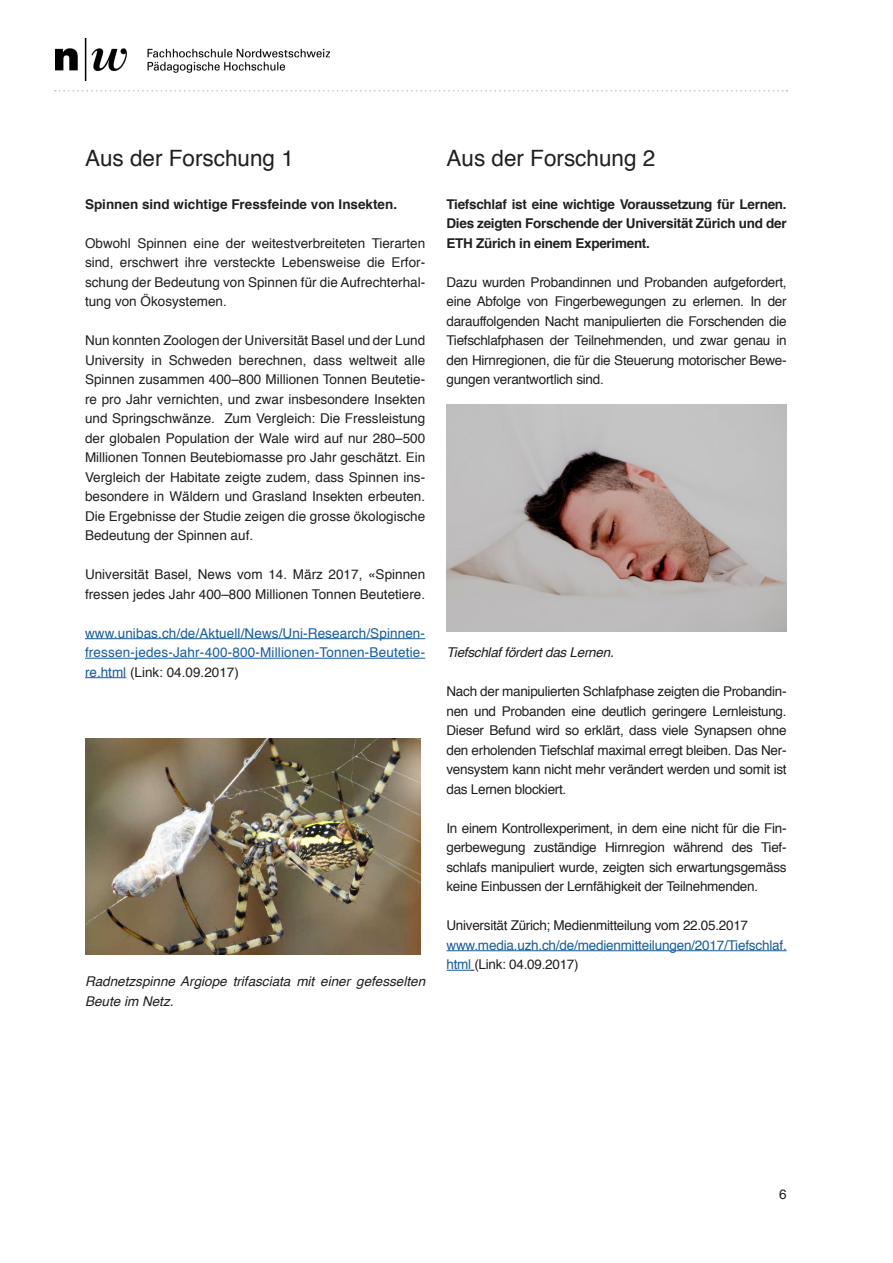
<style>
.page{position:relative;width:893px;height:1263px;background:#fff}
.page>*{position:absolute;margin:0;border:0;box-sizing:border-box;transform-origin:0 0}
.t1{font:22.5px "Helvetica";color:#231f20}
.t2{font:13.5px/19.5px "Helvetica";letter-spacing:-.02em;color:#231f20;text-align:justify}
.t3{font:13.5px/19.5px "Helvetica";letter-spacing:-.015em;color:#175d9e}
.t4{font:700 13.5px/19.5px "Helvetica";letter-spacing:-.02em;color:#231f20;text-align:justify}
.t5{font:13.5px/19.5px "Helvetica";color:#231f20}
.t6{font:italic 13.5px/19.5px "Helvetica";color:#231f20}
.t7{font:700 13.5px "Helvetica";color:#231f20}
.t8{font:italic 13.5px "Helvetica";letter-spacing:-.02em;color:#231f20}
.s1{color:#231f20}
</style>
<div class="page">
<svg style="left:55px;top:90px;width:732px;height:1px"></svg>
<hr style="left:446px;top:950px;width:341px;height:1px;background:#175d9e">
<svg style="left:446px;top:970px;width:28px;height:1px"></svg>
<hr style="left:85px;top:638px;width:340px;height:1px;background:#175d9e">
<hr style="left:85px;top:658px;width:340px;height:1px;background:#175d9e">
<hr style="left:85px;top:677px;width:41px;height:1px;background:#175d9e">
<img style="left:55px;top:38px;width:275px;height:43px">
<img style="left:85px;top:739px;width:336px;height:216px">
<img style="left:446px;top:405px;width:341px;height:226px">
<p class="t1" style="left:85px;top:140px;width:210px">Aus der Forschung 1</p>
<p class="t7" style="left:85px;top:193px;width:314px">Spinnen sind wichtige Fressfeinde von Insekten.</p>
<p class="t2" style="left:85px;top:234px;width:342px">Obwohl Spinnen eine der weitestverbreiteten Tierarten sind, erschwert ihre versteckte Lebensweise die Erfor&shy;schung der Bedeutung von Spinnen für die Aufrechterhal&shy;tung von Ökosystemen.</p>
<p class="t2" style="left:85px;top:331px;width:342px">Nun konnten Zoologen der Universität Basel und der Lund University in Schweden berechnen, dass weltweit alle Spinnen zusammen 400–800 Millionen Tonnen Beutetie&shy;re pro Jahr vernichten, und zwar insbesondere Insekten und Springschwänze. Zum Vergleich: Die Fressleistung der globalen Population der Wale wird auf nur 280–500<br>Millionen Tonnen Beutebiomasse pro Jahr geschätzt. Ein Vergleich der Habitate zeigte zudem, dass Spinnen ins&shy;besondere in Wäldern und Grasland Insekten erbeuten.<br>Die Ergebnisse der Studie zeigen die grosse ökologische Bedeutung der Spinnen auf.</p>
<p class="t5" style="left:85px;top:565px;width:342px">Universität Basel, News vom 14. März 2017, «Spinnen fressen jedes Jahr 400–800 Millionen Tonnen Beutetiere.</p>
<p class="t3" style="left:85px;top:624px;width:342px;text-align:justify">www.unibas.ch/de/Aktuell/News/Uni-Research/Spinnen&shy;fressen-jedes-Jahr-400-800-Millionen-Tonnen-Beutetie&shy;re.html <span class="s1">(Link: 04.09.2017)</span></p>
<p class="t6" style="left:85px;top:972px;width:342px">Radnetzspinne Argiope trifasciata mit einer gefesselten<br>Beute im Netz.</p>
<p class="t1" style="left:446px;top:140px;width:210px">Aus der Forschung 2</p>
<p class="t4" style="left:446px;top:194px;width:342px">Tiefschlaf ist eine wichtige Voraussetzung für Lernen.<br>Dies zeigten Forschende der Universität Zürich und der ETH Zürich in einem Experiment.</p>
<p class="t2" style="left:446px;top:273px;width:342px">Dazu wurden Probandinnen und Probanden aufgefordert, eine Abfolge von Fingerbewegungen zu erlernen. In der darauffolgenden Nacht manipulierten die Forschenden die Tiefschlafphasen der Teilnehmenden, und zwar genau in den Hirnregionen, die für die Steuerung motorischer Bewe&shy;gungen verantwortlich sind.</p>
<p class="t8" style="left:446px;top:642px;width:169px">Tiefschlaf fördert das Lernen.</p>
<p class="t2" style="left:446px;top:682px;width:342px">Nach der manipulierten Schlafphase zeigten die Probandin&shy;nen und Probanden eine deutlich geringere Lernleistung.<br>Dieser Befund wird so erklärt, dass viele Synapsen ohne den erholenden Tiefschlaf maximal erregt bleiben. Das Ner&shy;vensystem kann nicht mehr verändert werden und somit ist das Lernen blockiert.</p>
<p class="t2" style="left:446px;top:819px;width:342px">In einem Kontrollexperiment, in dem eine nicht für die Fin&shy;gerbewegung zuständige Hirnregion während des Tief&shy;schlafs manipuliert wurde, zeigten sich erwartungsgemäss keine Einbussen der Lernfähigkeit der Teilnehmenden.</p>
<p class="t2" style="left:446px;top:916px;width:303px">Universität Zürich; Medienmitteilung vom 22.05.2017</p>
<p class="t3" style="left:446px;top:936px;width:342px">www.media.uzh.ch/de/medienmitteilungen/2017/Tiefschlaf. html <span class="s1">(Link: 04.09.2017)</span></p>
<p class="t2" style="left:779px;top:1185px;width:9px">6</p>
</div>
